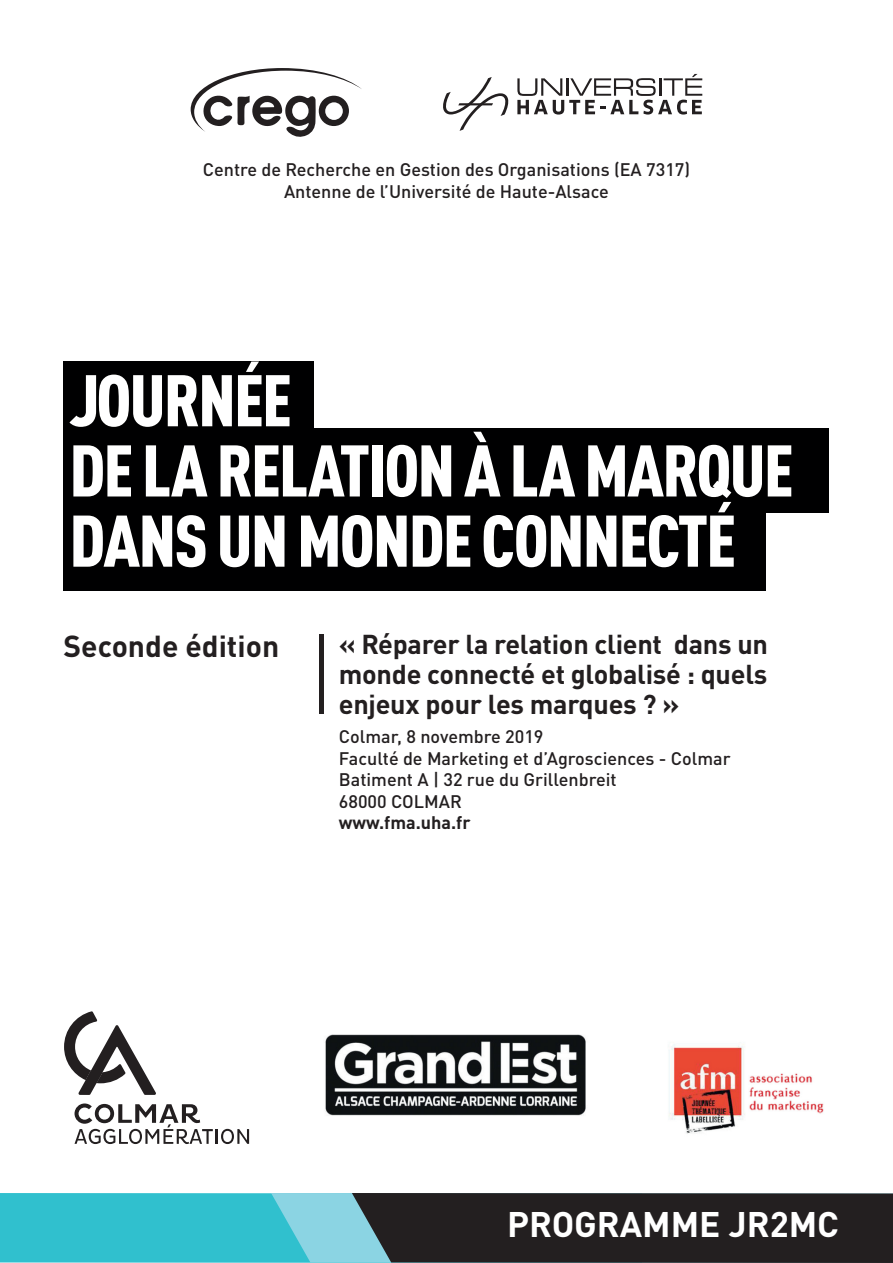
<style>
.page{position:relative;width:893px;height:1263px;background:#fff}
.page>*{position:absolute;margin:0;border:0;box-sizing:border-box;transform-origin:0 0}
.t1{font:700 35.1px "DIN Pro";color:#fff}
.t2{font:700 30px "DIN Pro";color:#231f20}
.t3{font:700 27px/30px "DIN Pro";letter-spacing:-.01em;color:#231f20;text-align:justify}
.t4{font:500 18px/21.6px "DIN Pro";color:#231f20;text-align:center}
.t5{font:700 18px "DIN Pro";color:#231f20}
</style>
<div class="page">
<svg style="left:0;top:1193px;width:893px;height:70px;background:#31646b"></svg>
<div style="left:64px;top:361px;width:250px;height:72px;background:#000001"></div>
<div style="left:64px;top:428px;width:765px;height:85px;background:#000001"></div>
<div style="left:64px;top:500px;width:702px;height:91px;background:#000001"></div>
<svg style="left:69px;top:375px;width:93px;height:52px"></svg>
<svg style="left:168px;top:375px;width:64px;height:51px"></svg>
<svg style="left:238px;top:361px;width:51px;height:65px"></svg>
<svg style="left:73px;top:445px;width:58px;height:51px"></svg>
<svg style="left:146px;top:445px;width:62px;height:51px"></svg>
<svg style="left:221px;top:445px;width:147px;height:51px"></svg>
<div style="left:372px;top:445px;width:10px;height:51px;background:#fff"></div>
<svg style="left:387px;top:445px;width:64px;height:52px"></svg>
<svg style="left:464px;top:432px;width:36px;height:64px"></svg>
<svg style="left:513px;top:445px;width:62px;height:51px"></svg>
<svg style="left:768px;top:445px;width:23px;height:51px"></svg>
<svg style="left:73px;top:515px;width:133px;height:52px"></svg>
<svg style="left:220px;top:516px;width:29px;height:51px"></svg>
<svg style="left:255px;top:516px;width:29px;height:51px"></svg>
<svg style="left:301px;top:515px;width:106px;height:52px"></svg>
<svg style="left:413px;top:516px;width:57px;height:51px"></svg>
<svg style="left:484px;top:515px;width:97px;height:52px"></svg>
<svg style="left:587px;top:445px;width:175px;height:122px"></svg>
<svg style="left:191px;top:68px;width:171px;height:69px"></svg>
<svg style="left:517px;top:74px;width:185px;height:41px"></svg>
<svg style="left:443px;top:77px;width:66px;height:54px"></svg>
<hr style="left:319px;top:634px;width:4px;height:80px;background:#231f20">
<svg style="left:75px;top:1103px;width:174px;height:41px"></svg>
<svg style="left:64px;top:1011px;width:92px;height:84px"></svg>
<img style="left:325px;top:1034px;width:261px;height:82px">
<img style="left:669px;top:1044px;width:155px;height:90px">
<p class="t4" style="left:203px;top:157px;width:489px">Centre de Recherche en Gestion des Organisations (EA 7317)<br>Antenne de l’Université de Haute-Alsace</p>
<h2 class="t2" style="left:64px;top:621px;width:217px">Seconde édition</h2>
<h3 class="t3" style="left:339px;top:626px;width:431px">« Réparer la relation client dans un monde connecté et globalisé : quels enjeux pour les marques ? »</h3>
<p class="t4" style="left:339px;top:724px;width:393px;text-align:left">Colmar, 8 novembre 2019<br>Faculté de Marketing et d’Agrosciences - Colmar<br>Batiment A | 32 rue du Grillenbreit<br>68000 COLMAR</p>
<p class="t5" style="left:339px;top:808px;width:133px">www.fma.uha.fr</p>
<h1 class="t1" style="left:507px;top:1195px;width:333px">PROGRAMME JR2MC</h1>
</div>
